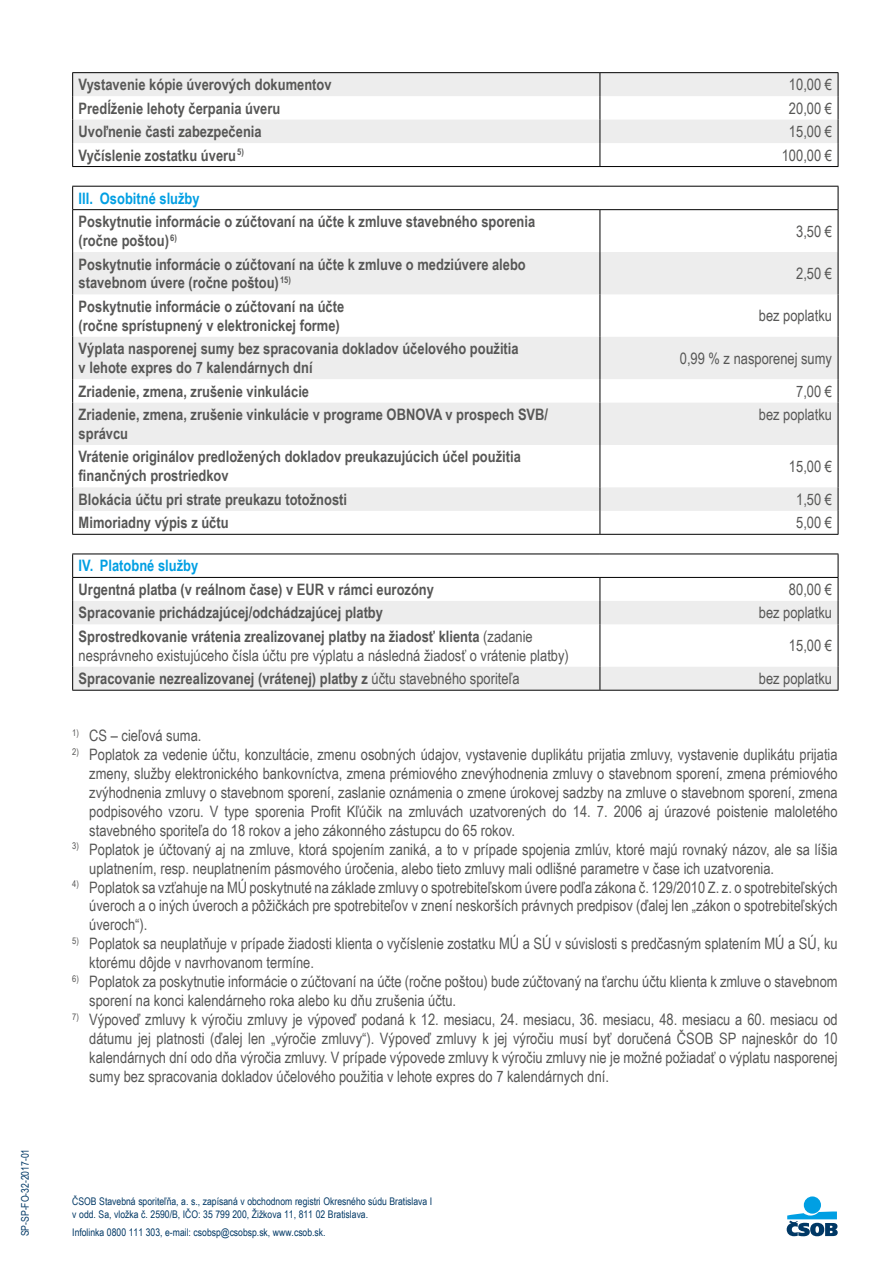
<style>
.page{position:relative;width:893px;height:1263px;background:#fff}
.page>*{position:absolute;margin:0;border:0;box-sizing:border-box;transform-origin:0 0}
.t1{font:15.75px/18.9px "Arial Narrow";color:#575756}
.t2{font:700 15.75px/18.9px "Arial Narrow";color:#575756}
.t3{font:700 15.75px "Arial Narrow";color:#009fe3}
.t4{font:10.5px/12.6px "Arial Narrow";color:#003865}
.s1{font-weight:700}
.s2{font-weight:400}
</style>
<div class="page">
<div style="left:804px;top:1196px;width:17px;height:17px;background:#009fe3;border-radius:50%"></div>
<svg style="left:787px;top:1211px;width:51px;height:25px"></svg>
<svg style="left:73px;top:73px;width:765px;height:70px;fill:#ededed"></svg>
<svg style="left:72px;top:73px;width:1px;height:93px"></svg>
<svg style="left:600px;top:73px;width:1px;height:93px"></svg>
<svg style="left:838px;top:73px;width:1px;height:93px"></svg>
<hr style="left:72px;top:166px;width:528px;height:1px;background:#000">
<hr style="left:600px;top:166px;width:238px;height:1px;background:#000">
<hr style="left:72px;top:72px;width:528px;height:1px;background:#000">
<hr style="left:600px;top:72px;width:238px;height:1px;background:#000">
<svg style="left:73px;top:252px;width:527px;height:259px;fill:#ededed"></svg>
<svg style="left:601px;top:252px;width:237px;height:259px;fill:#ededed"></svg>
<hr style="left:72px;top:186px;width:528px;height:1px;background:#000">
<svg style="left:72px;top:187px;width:1px;height:22px"></svg>
<hr style="left:600px;top:186px;width:238px;height:1px;background:#000">
<svg style="left:838px;top:187px;width:1px;height:22px"></svg>
<hr style="left:72px;top:209px;width:528px;height:1px;background:#000">
<hr style="left:72px;top:210px;width:1px;height:42px;background:#000">
<hr style="left:600px;top:209px;width:238px;height:1px;background:#000">
<hr style="left:600px;top:210px;width:1px;height:42px;background:#000">
<hr style="left:838px;top:210px;width:1px;height:42px;background:#000">
<hr style="left:72px;top:252px;width:1px;height:42px;background:#000">
<hr style="left:600px;top:252px;width:1px;height:42px;background:#000">
<hr style="left:838px;top:252px;width:1px;height:42px;background:#000">
<hr style="left:72px;top:294px;width:1px;height:43px;background:#000">
<hr style="left:600px;top:294px;width:1px;height:43px;background:#000">
<hr style="left:838px;top:294px;width:1px;height:43px;background:#000">
<hr style="left:72px;top:337px;width:1px;height:42px;background:#000">
<hr style="left:600px;top:337px;width:1px;height:42px;background:#000">
<hr style="left:838px;top:337px;width:1px;height:42px;background:#000">
<svg style="left:72px;top:379px;width:1px;height:24px"></svg>
<svg style="left:600px;top:379px;width:1px;height:24px"></svg>
<svg style="left:838px;top:379px;width:1px;height:24px"></svg>
<hr style="left:72px;top:403px;width:1px;height:42px;background:#000">
<hr style="left:600px;top:403px;width:1px;height:42px;background:#000">
<hr style="left:838px;top:403px;width:1px;height:42px;background:#000">
<hr style="left:72px;top:445px;width:1px;height:42px;background:#000">
<hr style="left:600px;top:445px;width:1px;height:42px;background:#000">
<hr style="left:838px;top:445px;width:1px;height:42px;background:#000">
<svg style="left:72px;top:487px;width:1px;height:47px"></svg>
<svg style="left:600px;top:487px;width:1px;height:47px"></svg>
<svg style="left:838px;top:487px;width:1px;height:47px"></svg>
<hr style="left:72px;top:534px;width:528px;height:1px;background:#000">
<hr style="left:600px;top:534px;width:238px;height:1px;background:#000">
<svg style="left:73px;top:601px;width:527px;height:89px;fill:#ededed"></svg>
<hr style="left:72px;top:554px;width:528px;height:1px;background:#000">
<hr style="left:72px;top:577px;width:528px;height:1px;background:#000">
<svg style="left:72px;top:554px;width:1px;height:70px"></svg>
<hr style="left:72px;top:624px;width:1px;height:43px;background:#000">
<svg style="left:72px;top:667px;width:1px;height:23px"></svg>
<svg style="left:600px;top:554px;width:239px;height:136px"></svg>
<hr style="left:72px;top:690px;width:528px;height:1px;background:#000">
<hr style="left:600px;top:690px;width:238px;height:1px;background:#000">
<p class="t4" style="left:19px;top:1236px;width:89px;rotate:-90deg">SP-SP-FO-32-2017-01</p>
<p class="t2" style="left:79px;top:74px;width:254px">Vystavenie kópie úverových dokumentov</p>
<p class="t1" style="left:789px;top:75px;width:45px">10,00 €</p>
<p class="t2" style="left:79px;top:98px;width:203px">Predĺženie lehoty čerpania úveru</p>
<p class="t1" style="left:789px;top:98px;width:45px">20,00 €</p>
<p class="t2" style="left:79px;top:121px;width:184px">Uvoľnenie časti zabezpečenia</p>
<p class="t1" style="left:789px;top:121px;width:45px">15,00 €</p>
<p class="t2" style="left:79px;top:145px;width:167px">Vyčíslenie zostatku úveru<sup>5)</sup></p>
<p class="t1" style="left:782px;top:145px;width:52px">100,00 €</p>
<p class="t3" style="left:79px;top:186px;width:123px">III. Osobitné služby</p>
<p class="t2" style="left:79px;top:211px;width:458px">Poskytnutie informácie o zúčtovaní na účte k zmluve stavebného sporenia (ročne poštou) <sup>6)</sup></p>
<p class="t1" style="left:796px;top:221px;width:37px">3,50 €</p>
<p class="t2" style="left:79px;top:254px;width:449px">Poskytnutie informácie o zúčtovaní na účte k zmluve o medziúvere alebo stavebnom úvere (ročne poštou) <sup>15)</sup></p>
<p class="t1" style="left:796px;top:263px;width:37px">2,50 €</p>
<p class="t2" style="left:79px;top:296px;width:267px">Poskytnutie informácie o zúčtovaní na účte (ročne sprístupnený v elektronickej forme)</p>
<p class="t1" style="left:759px;top:306px;width:75px">bez poplatku</p>
<p class="t2" style="left:79px;top:338px;width:442px">Výplata nasporenej sumy bez spracovania dokladov účelového použitia v lehote expres do 7 kalendárnych dní</p>
<p class="t1" style="left:680px;top:348px;width:154px">0,99 % z nasporenej sumy</p>
<p class="t2" style="left:79px;top:381px;width:232px">Zriadenie, zmena, zrušenie vinkulácie</p>
<p class="t1" style="left:796px;top:381px;width:37px">7,00 €</p>
<p class="t2" style="left:79px;top:404px;width:471px">Zriadenie, zmena, zrušenie vinkulácie v programe OBNOVA v prospech SVB/ správcu</p>
<p class="t1" style="left:759px;top:404px;width:75px">bez poplatku</p>
<p class="t2" style="left:79px;top:447px;width:444px">Vrátenie originálov predložených dokladov preukazujúcich účel použitia finančných prostriedkov</p>
<p class="t1" style="left:789px;top:456px;width:45px">15,00 €</p>
<p class="t2" style="left:79px;top:489px;width:270px">Blokácia účtu pri strate preukazu totožnosti</p>
<p class="t1" style="left:796px;top:489px;width:37px">1,50 €</p>
<p class="t2" style="left:79px;top:512px;width:152px">Mimoriadny výpis z účtu</p>
<p class="t1" style="left:796px;top:513px;width:37px">5,00 €</p>
<p class="t3" style="left:79px;top:554px;width:121px">IV. Platobné služby</p>
<p class="t2" style="left:79px;top:579px;width:357px">Urgentná platba (v reálnom čase) v EUR v rámci eurozóny</p>
<p class="t1" style="left:789px;top:579px;width:45px">80,00 €</p>
<p class="t2" style="left:79px;top:603px;width:306px">Spracovanie prichádzajúcej/odchádzajúcej platby</p>
<p class="t1" style="left:759px;top:603px;width:75px">bez poplatku</p>
<p class="t1" style="left:79px;top:626px;width:492px"><span class="s1">Sprostredkovanie vrátenia zrealizovanej platby na žiadosť klienta</span> (zadanie nesprávneho existujúceho čísla účtu pre výplatu a následná žiadosť o vrátenie platby)</p>
<p class="t1" style="left:789px;top:636px;width:45px">15,00 €</p>
<p class="t2" style="left:79px;top:668px;width:442px">Spracovanie nezrealizovanej (vrátenej) platby z <span class="s2">účtu stavebného sporiteľa</span></p>
<p class="t1" style="left:759px;top:669px;width:75px">bez poplatku</p>
<p class="t1" style="left:72px;top:726px;width:131px"><sup>1)</sup> CS – cieľová suma.</p>
<p class="t1" style="left:89px;top:745px;width:750px;text-align:justify;text-indent:-17px"><sup>2)</sup> Poplatok za vedenie účtu, konzultácie, zmenu osobných údajov, vystavenie duplikátu prijatia zmluvy, vystavenie duplikátu prijatia zmeny, služby elektronického bankovníctva, zmena prémiového znevýhodnenia zmluvy o stavebnom sporení, zmena prémiového zvýhodnenia zmluvy o stavebnom sporení, zaslanie oznámenia o zmene úrokovej sadzby na zmluve o stavebnom sporení, zmena podpisového vzoru. V type sporenia Profit Kľúčik na zmluvách uzatvorených do 14. 7. 2006 aj úrazové poistenie maloletého stavebného sporiteľa do 18 rokov a jeho zákonného zástupcu do 65 rokov.</p>
<p class="t1" style="left:89px;top:839px;width:750px;text-indent:-17px"><sup>3)</sup> Poplatok je účtovaný aj na zmluve, ktorá spojením zaniká, a to v prípade spojenia zmlúv, ktoré majú rovnaký názov, ale sa líšia uplatnením, resp. neuplatnením pásmového úročenia, alebo tieto zmluvy mali odlišné parametre v čase ich uzatvorenia.</p>
<p class="t1" style="left:89px;top:877px;width:750px;text-align:justify;text-indent:-17px"><sup>4)</sup> Poplatok sa vzťahuje na MÚ poskytnuté na základe zmluvy o spotrebiteľskom úvere podľa zákona č. 129/2010 Z. z. o spotrebiteľských úveroch a o iných úveroch a pôžičkách pre spotrebiteľov v znení neskorších právnych predpisov (ďalej len „zákon o spotrebiteľských úveroch“).</p>
<p class="t1" style="left:89px;top:934px;width:750px;text-indent:-17px"><sup>5)</sup> Poplatok sa neuplatňuje v prípade žiadosti klienta o vyčíslenie zostatku MÚ a SÚ v súvislosti s predčasným splatením MÚ a SÚ, ku ktorému dôjde v navrhovanom termíne.</p>
<p class="t1" style="left:89px;top:971px;width:750px;text-indent:-17px"><sup>6)</sup> Poplatok za poskytnutie informácie o zúčtovaní na účte (ročne poštou) bude zúčtovaný na ťarchu účtu klienta k zmluve o stavebnom sporení na konci kalendárneho roka alebo ku dňu zrušenia účtu.</p>
<p class="t1" style="left:89px;top:1009px;width:750px;text-align:justify;text-indent:-17px"><sup>7)</sup> Výpoveď zmluvy k výročiu zmluvy je výpoveď podaná k 12. mesiacu, 24. mesiacu, 36. mesiacu, 48. mesiacu a 60. mesiacu od dátumu jej platnosti (ďalej len „výročie zmluvy“). Výpoveď zmluvy k jej výročiu musí byť doručená ČSOB SP najneskôr do 10 kalendárnych dní odo dňa výročia zmluvy. V prípade výpovede zmluvy k výročiu zmluvy nie je možné požiadať o výplatu nasporenej sumy bez spracovania dokladov účelového použitia v lehote expres do 7 kalendárnych dní.</p>
<p class="t4" style="left:72px;top:1195px;width:362px">ČSOB Stavebná sporiteľňa, a. s., zapísaná v obchodnom registri Okresného súdu Bratislava I v odd. Sa, vložka č. 2590/B, IČO: 35 799 200, Žižkova 11, 811 02 Bratislava.</p>
<p class="t4" style="left:72px;top:1226px;width:255px">Infolinka 0800 111 303, e-mail: csobsp@csobsp.sk, www.csob.sk.</p>
</div>
